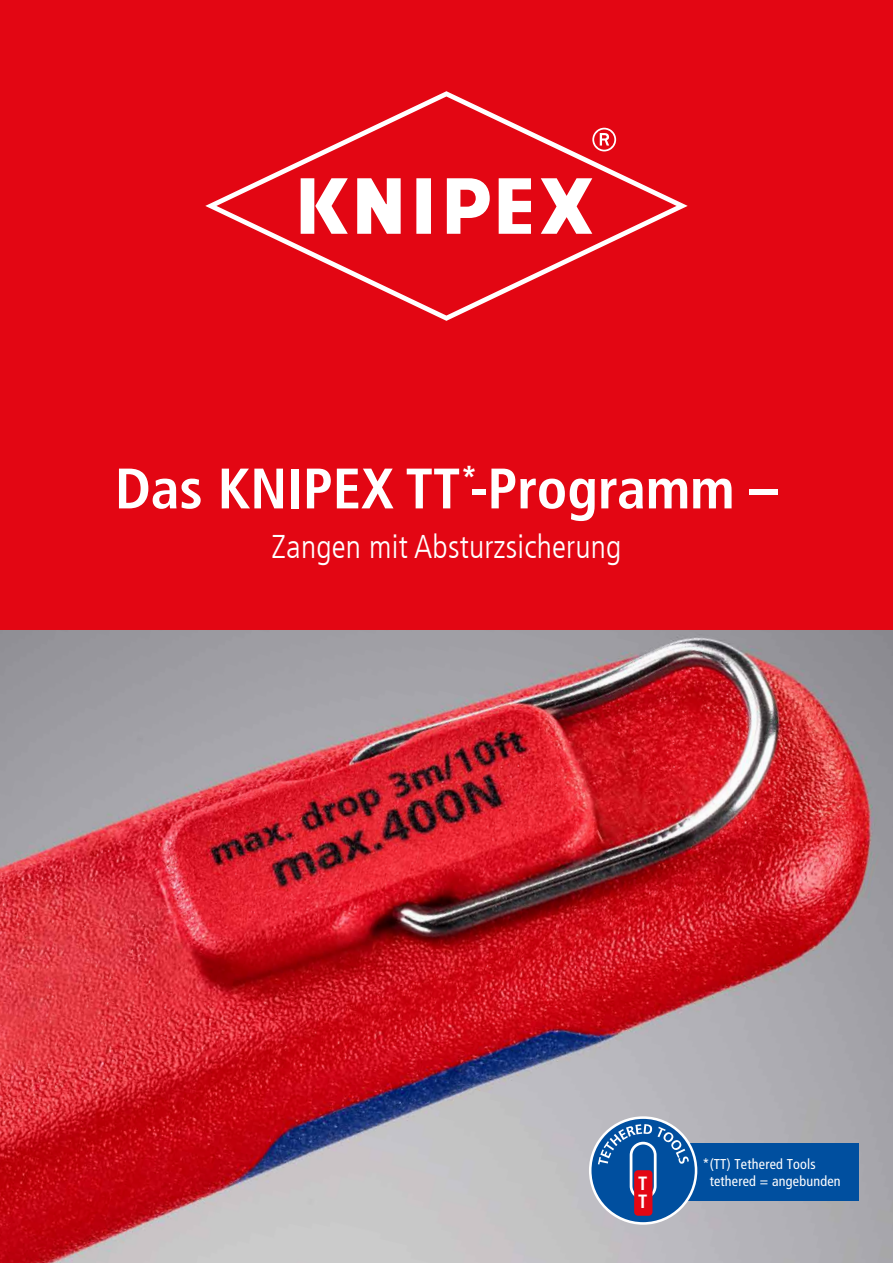
<style>
.page{position:relative;width:893px;height:1263px;background:#fff}
.page>*{position:absolute;margin:0;border:0;box-sizing:border-box;transform-origin:0 0}
.t1{font:700 condensed 57px "Frutiger LT Com";color:#fff}
.t2{font:300 condensed 32.85px "Frutiger LT Com";letter-spacing:.005em;color:#fff}
.t3{font:700 condensed 19.2px "Frutiger LT Com";color:#fff}
.t4{font:condensed 14.25px "Frutiger LT Com";letter-spacing:.015em;color:#fff}
</style>
<div class="page">
<img style="left:0;top:629px;width:893px;height:634px">
<div style="left:0;top:0;width:893px;height:629px;background:#e30613"></div>
<svg style="left:205px;top:91px;width:483px;height:230px"></svg>
<svg style="left:301px;top:178px;width:291px;height:56px"></svg>
<svg style="left:592px;top:128px;width:24px;height:23px"></svg>
<div style="left:647px;top:1143px;width:212px;height:58px;background:#004f9f"></div>
<svg style="left:589px;top:1116px;width:108px;height:109px;fill:#004f9f"></svg>
<svg style="left:598px;top:1124px;width:91px;height:75px"></svg>
<div style="left:634px;top:1170px;width:18px;height:46px;background:#e30613;border-radius:4px"></div>
<h1 class="t1" style="left:115px;top:455px;width:664px">Das KNIPEX TT<sup>*</sup>-Programm –</h1>
<h2 class="t2" style="left:272px;top:528px;width:351px">Zangen mit Absturzsicherung</h2>
<p class="t4" style="left:702px;top:1155px;width:115px">*(TT) Tethered Tools</p>
<h3 class="t3" style="left:638px;top:1172px;width:11px">T</h3>
<p class="t4" style="left:710px;top:1172px;width:132px">tethered = angebunden</p>
<h3 class="t3" style="left:638px;top:1190px;width:11px">T</h3>
</div>
